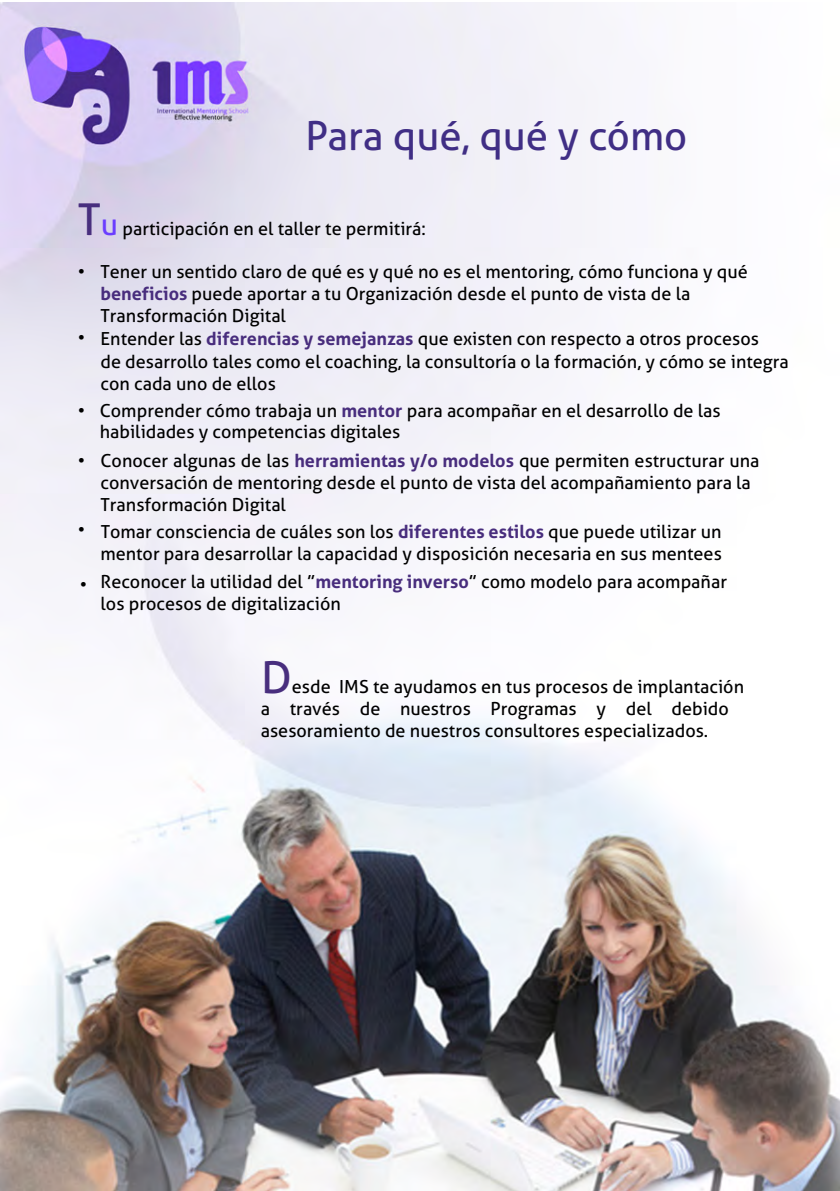
<style>
.page{position:relative;width:840px;height:1191px;background:#fff}
.page>*{position:absolute;margin:0;border:0;box-sizing:border-box;transform-origin:0 0}
.t1{font:44px "Aller";color:#482e7e}
.t2{font:40px "Aller";color:#402e85}
.t3{font:18px/21.6px "Aller";color:#000}
.s1{font-size:44px;color:#482e7e}
.s2{font-size:30px;color:#6b3dff}
.s3{font-weight:700;color:#482d7d}
</style>
<div class="page">
<img style="left:1px;top:3px;width:837px;height:1188px">
<h2 class="t2" style="left:305px;top:112px;width:383px">Para qué, qué y cómo</h2>
<p class="t3" style="left:78px;top:218px;width:349px"><span class="s1">T</span><span class="s2">u</span> participación en el taller te permitirá:</p>
<p class="t3" style="left:100px;top:261px;width:648px;text-indent:-23px">• Tener un sentido claro de qué es y qué no es el mentoring, cómo funciona y qué <span class="s3">beneficios</span> puede aportar a tu Organización desde el punto de vista de la<br>Transformación Digital</p>
<p class="t3" style="left:100px;top:328px;width:689px;line-height:22.2px;text-indent:-23px">• Entender las <span class="s3">diferencias y semejanzas</span> que existen con respecto a otros procesos<br>de desarrollo tales como el coaching, la consultoría o la formación, y cómo se integra con cada uno de ellos</p>
<p class="t3" style="left:78px;top:399px;width:9px">•</p>
<p class="t3" style="left:78px;top:449px;width:9px">•</p>
<p class="t3" style="left:78px;top:518px;width:9px">•</p>
<p class="t3" style="left:80px;top:573px;width:9px">•</p>
<p class="t3" style="left:100px;top:399px;width:622px">Comprender cómo trabaja un <span class="s3">mentor</span> para acompañar en el desarrollo de las habilidades y competencias digitales</p>
<p class="t3" style="left:100px;top:449px;width:660px">Conocer algunas de las <span class="s3">herramientas y/o modelos</span> que permiten estructurar una conversación de mentoring desde el punto de vista del acompañamiento para la<br>Transformación Digital</p>
<p class="t3" style="left:100px;top:521px;width:622px">Tomar consciencia de cuáles son los <span class="s3">diferentes estilos</span> que puede utilizar un mentor para desarrollar la capacidad y disposición necesaria en sus mentees</p>
<p class="t3" style="left:100px;top:571px;width:627px">Reconocer la utilidad del ”<span class="s3">mentoring inverso</span>” como modelo para acompañar los procesos de digitalización</p>
<h1 class="t1" style="left:261px;top:651px;width:32px">D</h1>
<p class="t3" style="left:261px;top:676px;width:484px;text-indent:31px">esde IMS te ayudamos en tus procesos de implantación a través de nuestros Programas y del debido asesoramiento de nuestros consultores especializados.</p>
</div>
